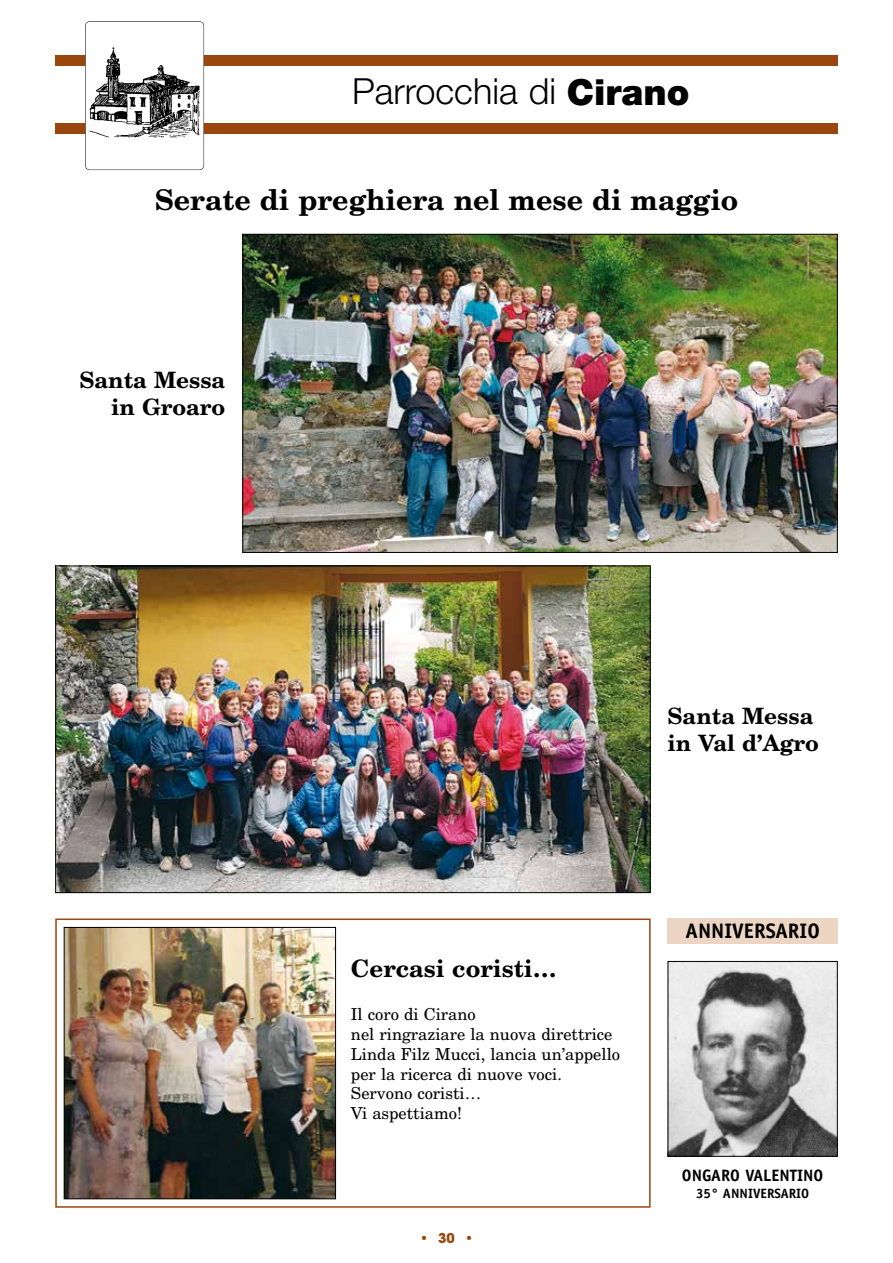
<style>
.page{position:relative;width:893px;height:1263px;background:#fff}
.page>*{position:absolute;margin:0;border:0;box-sizing:border-box;transform-origin:0 0}
.t1{font:300 36px "Helvetica Neue";color:#000}
.t2{font:700 28.5px "New Century Schlbk";color:#000}
.t3{font:700 24px "New Century Schlbk";color:#000}
.t4{font:700 22.5px/27px "New Century Schlbk";color:#000;text-align:right}
.t5{font:700 21px "Officina Sans";color:#000}
.t6{font:16.5px/19.8px "New Century Schlbk";color:#000}
.t7{font:700 16.5px "Officina Sans";color:#000}
.t8{font:700 13.5px "Officina Sans";color:#000}
.t9{font:700 13.5px "Avant Garde";color:#99460f}
.s1{font-weight:900}
</style>
<div class="page">
<div style="left:55px;top:55px;width:783px;height:11px;background:#99460f"></div>
<div style="left:55px;top:123px;width:783px;height:11px;background:#99460f"></div>
<svg style="left:85px;top:21px;width:119px;height:149px"></svg>
<img style="left:244px;top:236px;width:592px;height:315px">
<img style="left:57px;top:568px;width:592px;height:323px">
<img style="left:670px;top:963px;width:166px;height:192px">
<div style="left:668px;top:961px;width:170px;height:196px;border:1px solid #000"></div>
<div style="left:668px;top:918px;width:170px;height:26px;background:#ecd5c2"></div>
<div style="left:55px;top:918px;width:596px;height:290px;border:2px solid #99460f"></div>
<img style="left:66px;top:929px;width:268px;height:268px">
<div style="left:64px;top:927px;width:272px;height:272px;border:1px solid #000"></div>
<h1 class="t1" style="left:352px;top:70px;width:339px">Parrocchia di <span class="s1">Cirano</span></h1>
<h2 class="t2" style="left:155px;top:181px;width:585px">Serate di preghiera nel mese di maggio</h2>
<h3 class="t4" style="left:80px;top:366px;width:147px">Santa Messa in Groaro</h3>
<h3 class="t4" style="left:668px;top:702px;width:153px;text-align:left">Santa Messa in Val d’Agro</h3>
<h3 class="t3" style="left:351px;top:953px;width:207px">Cercasi coristi…</h3>
<p class="t6" style="left:351px;top:1004px;width:271px">Il coro di Cirano<br>nel ringraziare la nuova direttrice<br>Linda Filz Mucci, lancia un’appello per la ricerca di nuove voci.<br>Servono coristi…<br>Vi aspettiamo!</p>
<p class="t9" style="left:419px;top:1230px;width:56px">• 30 •</p>
<p class="t5" style="left:686px;top:918px;width:136px">ANNIVERSARIO</p>
<p class="t7" style="left:682px;top:1165px;width:143px">ONGARO VALENTINO</p>
<p class="t8" style="left:696px;top:1185px;width:115px">35° ANNIVERSARIO</p>
</div>
